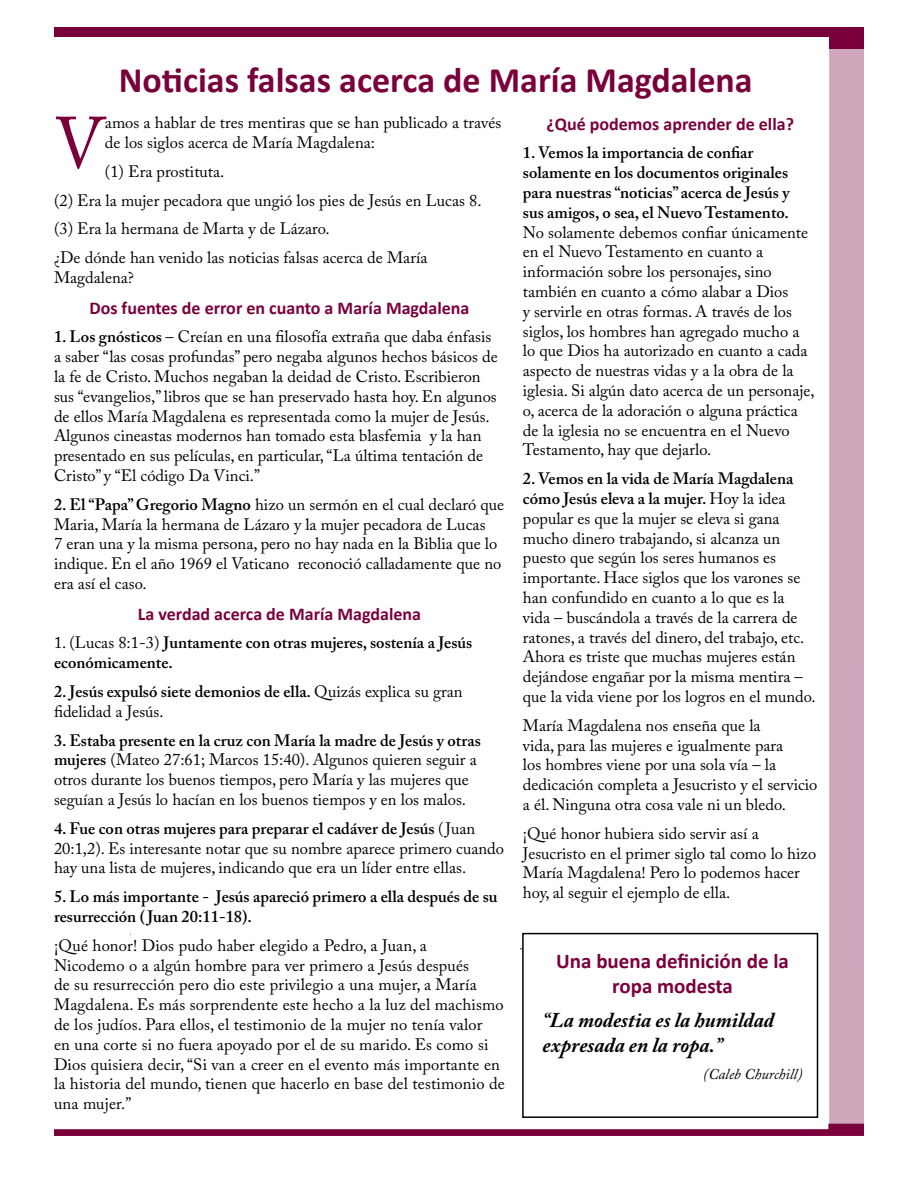
<style>
.page{position:relative;width:918px;height:1188px;background:#fff}
.page>*{position:absolute;margin:0;border:0;box-sizing:border-box;transform-origin:0 0}
.t1{font:72.15px "Adobe Caslon Pro";color:#7a003c}
.t2{font:700 36px "Calibri";color:#7a003c}
.t3{font:italic 700 21px/25.2px "Adobe Caslon Pro";color:#000}
.t4{font:700 21px/25.2px "Calibri";color:#7a003c;text-align:center}
.t5{font:700 18px "Calibri";color:#7a003c}
.t6{font:16.5px/19.8px "Adobe Caslon Pro";color:#000}
.t7{font:600 16.5px/19.8px "Adobe Caslon Pro";color:#000}
.t8{font:italic 15px "Adobe Caslon Pro";color:#000}
.s1{font-weight:600}
.s2{font-weight:400}
</style>
<div class="page">
<div style="left:829px;top:48px;width:35px;height:1075px;background:#d0a6bb"></div>
<div style="left:54px;top:27px;width:810px;height:10px;background:#7a003c"></div>
<div style="left:829px;top:37px;width:35px;height:12px;background:#7a003c"></div>
<svg style="left:54px;top:1123px;width:810px;height:13px"></svg>
<div style="left:522px;top:933px;width:296px;height:185px;border:2px solid #000"></div>
<h2 class="t2" style="left:119px;top:57px;width:635px">Noticias falsas acerca de María Magdalena</h2>
<p class="t5" style="left:546px;top:112px;width:249px">¿Qué podemos aprender de ella?</p>
<p class="t7" style="left:523px;top:143px;width:268px">1. Vemos la importancia de confiar solamente en los documentos originales para nuestras “noticias” acerca de Jesús y sus amigos, o sea, el Nuevo Testamento.</p>
<p class="t6" style="left:523px;top:222px;width:293px">No solamente debemos confiar únicamente en el Nuevo Testamento en cuanto a información sobre los personajes, sino también en cuanto a cómo alabar a Dios<br>y servirle en otras formas. A través de los siglos, los hombres han agregado mucho a lo que Dios ha autorizado en cuanto a cada aspecto de nuestras vidas y a la obra de la iglesia. Si algún dato acerca de un personaje, o, acerca de la adoración o alguna práctica de la iglesia no se encuentra en el Nuevo Testamento, hay que dejarlo.</p>
<p class="t6" style="left:523px;top:469px;width:294px"><span class="s1">2. Vemos en la vida de María Magdalena cómo Jesús eleva a la mujer.</span> Hoy la idea popular es que la mujer se eleva si gana mucho dinero trabajando, si alcanza un puesto que según los seres humanos es importante. Hace siglos que los varones se han confundido en cuanto a lo que es la vida – buscándola a través de la carrera de ratones, a través del dinero, del trabajo, etc.<br>Ahora es triste que muchas mujeres están dejándose engañar por la misma mentira – que la vida viene por los logros en el mundo.</p>
<p class="t6" style="left:523px;top:715px;width:296px">María Magdalena nos enseña que la<br>vida, para las mujeres e igualmente para<br>los hombres viene por una sola vía – la dedicación completa a Jesucristo y el servicio a él. Ninguna otra cosa vale ni un bledo.</p>
<p class="t6" style="left:523px;top:823px;width:295px">¡Qué honor hubiera sido servir así a Jesucristo en el primer siglo tal como lo hizo María Magdalena! Pero lo podemos hacer hoy, al seguir el ejemplo de ella.</p>
<h1 class="t1" style="left:54px;top:101px;width:52px">V</h1>
<p class="t6" style="left:105px;top:113px;width:398px">amos a hablar de tres mentiras que se han publicado a través de los siglos acerca de María Magdalena:</p>
<p class="t6" style="left:54px;top:157px;width:429px;line-height:28.8px;text-indent:51px">(1) Era prostituta.<br>(2) Era la mujer pecadora que ungió los pies de Jesús en Lucas 8. (3) Era la hermana de Marta y de Lázaro.<br>¿De dónde han venido las noticias falsas acerca de María</p>
<p class="t6" style="left:54px;top:267px;width:81px">Magdalena?</p>
<p class="t5" style="left:89px;top:296px;width:382px">Dos fuentes de error en cuanto a María Magdalena</p>
<p class="t6" style="left:54px;top:327px;width:445px"><span class="s1">1. Los gnósticos</span> – Creían en una filosofía extraña que daba énfasis a saber “las cosas profundas” pero negaba algunos hechos básicos de la fe de Cristo. Muchos negaban la deidad de Cristo. Escribieron sus “evangelios,” libros que se han preservado hasta hoy. En algunos de ellos María Magdalena es representada como la mujer de Jesús.<br>Algunos cineastas modernos han tomado esta blasfemia y la han presentado en sus películas, en particular, “La última tentación de Cristo” y “El código Da Vinci.”</p>
<p class="t6" style="left:54px;top:494px;width:452px"><span class="s1">2. El “Papa” Gregorio Magno</span> hizo un sermón en el cual declaró que Maria, María la hermana de Lázaro y la mujer pecadora de Lucas<br>7 eran una y la misma persona, pero no hay nada en la Biblia que lo indique. En el año 1969 el Vaticano reconoció calladamente que no era así el caso.</p>
<p class="t5" style="left:138px;top:602px;width:285px">La verdad acerca de María Magdalena</p>
<p class="t7" style="left:54px;top:633px;width:420px"><span class="s2">1. (Lucas 8:1-3)</span> Juntamente con otras mujeres, sostenía a Jesús económicamente.</p>
<p class="t6" style="left:54px;top:681px;width:410px"><span class="s1">2. Jesús expulsó siete demonios de ella.</span> Quizás explica su gran fidelidad a Jesús.</p>
<p class="t6" style="left:54px;top:730px;width:428px"><span class="s1">3. Estaba presente en la cruz con María la madre de Jesús y otras mujeres</span> (Mateo 27:61; Marcos 15:40). Algunos quieren seguir a otros durante los buenos tiempos, pero María y las mujeres que seguían a Jesús lo hacían en los buenos tiempos y en los malos.</p>
<p class="t6" style="left:54px;top:818px;width:452px"><span class="s1">4. Fue con otras mujeres para preparar el cadáver de Jesús</span> ( Juan<br>20:1,2). Es interesante notar que su nombre aparece primero cuando hay una lista de mujeres, indicando que era un líder entre ellas.</p>
<p class="t7" style="left:54px;top:887px;width:445px">5. Lo más importante - Jesús apareció primero a ella después de su resurrección ( Juan 20:11-18).</p>
<p class="t6" style="left:54px;top:935px;width:452px">¡Qué honor! Dios pudo haber elegido a Pedro, a Juan, a<br>Nicodemo o a algún hombre para ver primero a Jesús después<br>de su resurrección pero dio este privilegio a una mujer, a María Magdalena. Es más sorprendente este hecho a la luz del machismo de los judíos. Para ellos, el testimonio de la mujer no tenía valor<br>en una corte si no fuera apoyado por el de su marido. Es como si Dios quisiera decir, “Si van a creer en el evento más importante en la historia del mundo, tienen que hacerlo en base del testimonio de una mujer.”</p>
<p class="t4" style="left:556px;top:948px;width:234px">Una buena definición de la ropa modesta</p>
<p class="t3" style="left:543px;top:1007px;width:233px">“La modestia es la humildad expresada en la ropa.”</p>
<p class="t8" style="left:703px;top:1065px;width:101px">(Caleb Churchill)</p>
</div>
